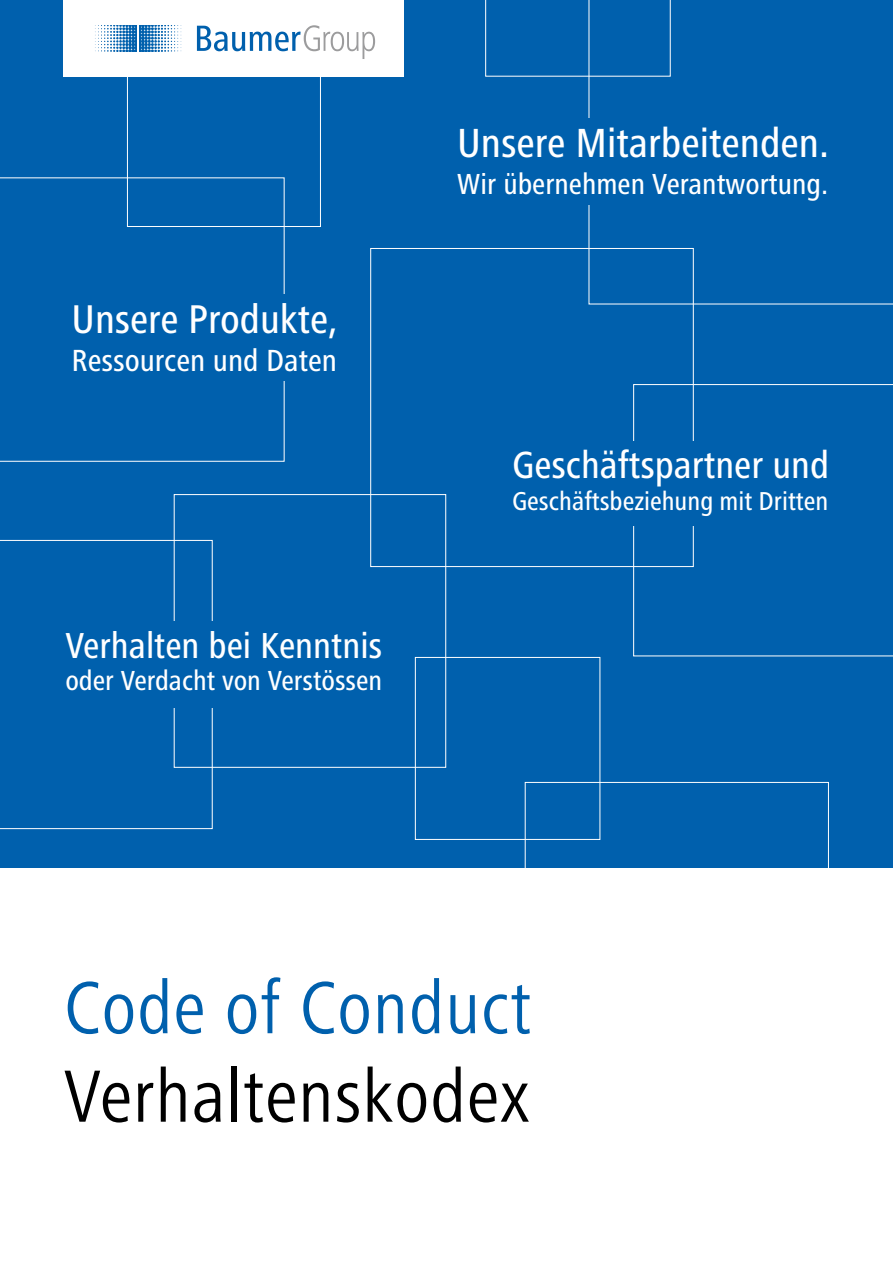
<style>
.page{position:relative;width:893px;height:1263px;background:#fff}
.page>*{position:absolute;margin:0;border:0;box-sizing:border-box;transform-origin:0 0}
.t1{font:condensed 76.5px "Frutiger Next Pro";letter-spacing:.01em;color:#000}
.t2{font:condensed 76.5px "Frutiger Next Pro";letter-spacing:.01em;color:#0060ad}
.t3{font:500 condensed 42.15px "Frutiger Next Pro";color:#fff}
.t4{font:500 condensed 41.55px "Frutiger Next Pro";color:#fff}
.t5{font:500 condensed 39.3px "Frutiger Next Pro";color:#fff}
.t6{font:500 condensed 37.35px "Frutiger Next Pro";color:#fff}
.t7{font:500 condensed 31.65px "Frutiger Next Pro";color:#fff}
.t8{font:500 condensed 30px "Frutiger Next Pro";color:#fff}
.t9{font:500 condensed 28.5px "Frutiger Next Pro";color:#fff}
.t10{font:500 condensed 26.85px "Frutiger Next Pro";color:#fff}
</style>
<div class="page">
<div style="left:0;top:0;width:893px;height:867px;background:#0060ad"></div>
<svg style="left:589px;top:77px;width:304px;height:227px"></svg>
<svg style="left:0;top:177px;width:285px;height:285px"></svg>
<svg style="left:633px;top:384px;width:260px;height:272px"></svg>
<div style="left:415px;top:657px;width:185px;height:183px;border:1px solid #fff"></div>
<svg style="left:485px;top:0;width:186px;height:77px"></svg>
<svg style="left:0;top:540px;width:213px;height:289px"></svg>
<div style="left:525px;top:782px;width:304px;height:111px;border:1px solid #fff"></div>
<div style="left:174px;top:494px;width:272px;height:274px;border:1px solid #fff"></div>
<div style="left:127px;top:32px;width:194px;height:195px;border:1px solid #fff"></div>
<div style="left:38px;top:294px;width:311px;height:86px;background:#0060ad"></div>
<div style="left:38px;top:621px;width:311px;height:86px;background:#0060ad"></div>
<div style="left:404px;top:119px;width:311px;height:86px;background:#0060ad"></div>
<div style="left:502px;top:441px;width:311px;height:84px;background:#0060ad"></div>
<div style="left:64px;top:0;width:340px;height:77px;background:#fff"></div>
<svg style="left:197px;top:25px;width:178px;height:34px"></svg>
<svg style="left:95px;top:25px;width:87px;height:27px"></svg>
<h3 class="t4" style="left:72px;top:296px;width:268px">Unsere Produkte,</h3>
<p class="t7" style="left:72px;top:342px;width:267px">Ressourcen und Daten</p>
<h3 class="t6" style="left:65px;top:624px;width:318px">Verhalten bei Kenntnis</h3>
<p class="t9" style="left:65px;top:664px;width:318px">oder Verdacht von Verstössen</p>
<h2 class="t3" style="left:457px;top:119px;width:374px">Unsere Mitarbeitenden.</h2>
<p class="t8" style="left:457px;top:166px;width:373px">Wir übernehmen Verantwortung.</p>
<h3 class="t5" style="left:512px;top:443px;width:319px">Geschäftspartner und</h3>
<p class="t10" style="left:512px;top:486px;width:318px">Geschäftsbeziehung mit Dritten</p>
<h1 class="t2" style="left:64px;top:964px;width:469px">Code of Conduct</h1>
<h1 class="t1" style="left:64px;top:1052px;width:467px">Verhaltenskodex</h1>
</div>
